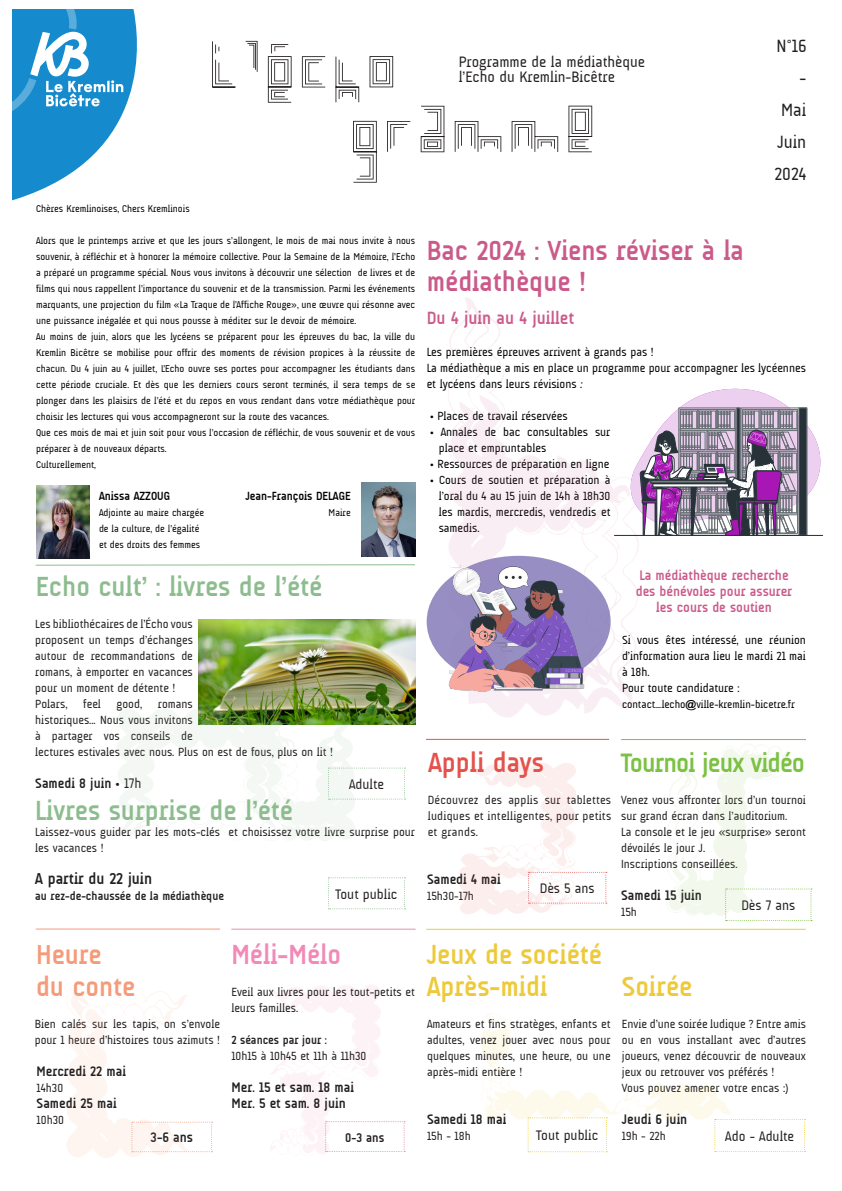
<style>
.page{position:relative;width:842px;height:1191px;background:#fff}
.page>*{position:absolute;margin:0;border:0;box-sizing:border-box;transform-origin:0 0}
.t1{font:85.9px "Kremlin batiment";color:#231f20}
.t2{font:700 28px "A Udimat";color:#8dbd8f}
.t3{font:700 28px/31px "A Udimat";color:#cb5a8a}
.t4{font:700 28px "A Udimat";color:#eeca39}
.t5{font:700 28px "A Udimat";color:#e4524c}
.t6{font:700 28px "A Udimat";color:#f289b7}
.t7{font:700 27.7px "A Udimat";color:#f69b79}
.t8{font:700 27px "A Udimat";letter-spacing:-.03em;color:#7bc142}
.t9{font:700 18px "A Udimat";color:#cb5a8a}
.t10{font:18px "A Udimat";color:#231f20}
.t11{font:700 16px "A Udimat";color:#231f20}
.t12{font:15.3px "A Udimat";color:#231f20}
.t13{font:700 14px "A Udimat";color:#231f20}
.t14{font:700 14px "A Udimat";color:#cb5a8a}
.t15{font:14px "A Udimat";color:#231f20}
.t16{font:700 12.8px "A Udimat";color:#231f20}
.t17{font:12px/16px "A Udimat";color:#231f20}
.t18{font:12px/16px "A Udimat";color:#000}
.t19{font:700 12px "A Udimat";color:#231f20}
.t20{font:700 12px "A Udimat";color:#000}
.t21{font:11px "A Udimat";color:#000}
.t22{font:10px/16px "A Udimat";color:#000}
.s1{font-weight:400}
.s2{font-style:italic}
.s3{font-family:"Arial Rounded MT Bold"}
</style>
<div class="page">
<hr style="left:426px;top:929px;width:380px;height:1px;background:#eeca39">
<hr style="left:231px;top:929px;width:185px;height:1px;background:#f289b7">
<hr style="left:426px;top:739px;width:183px;height:1px;background:#e4524c">
<hr style="left:621px;top:739px;width:185px;height:1px;background:#7bc142">
<hr style="left:36px;top:928px;width:184px;height:1px;background:#f69b79">
<img style="left:199px;top:619px;width:216px;height:105px">
<svg style="left:270px;top:985px;width:135px;height:169px"></svg>
<svg style="left:481px;top:1013px;width:324px;height:139px"></svg>
<img style="left:36px;top:485px;width:54px;height:73px">
<svg style="left:12px;top:10px;width:125px;height:191px"></svg>
<svg style="left:36px;top:564px;width:379px;height:1px"></svg>
<img style="left:362px;top:482px;width:53px;height:74px">
<svg style="left:328px;top:877px;width:77px;height:32px"></svg>
<svg style="left:117px;top:708px;width:288px;height:133px"></svg>
<svg style="left:448px;top:297px;width:191px;height:420px"></svg>
<div style="left:427px;top:556px;width:184px;height:131px;background:#978ec3;border-radius:50%"></div>
<img style="left:440px;top:565px;width:155px;height:139px">
<svg style="left:624px;top:388px;width:199px;height:147px"></svg>
<hr style="left:614px;top:535px;width:209px;height:1px;background:#263238">
<svg style="left:459px;top:763px;width:148px;height:151px"></svg>
<svg style="left:666px;top:744px;width:146px;height:177px"></svg>
<svg style="left:67px;top:991px;width:146px;height:167px"></svg>
<p class="t1" style="left:207px;top:-1px;width:193px">L'écho</p>
<p class="t1" style="left:348px;top:49px;width:251px">gramme</p>
<p class="t12" style="left:459px;top:53px;width:188px">Programme de la médiathèque</p>
<p class="t12" style="left:459px;top:68px;width:158px">l’Echo du Kremlin-Bicêtre</p>
<p class="t10" style="left:777px;top:35px;width:31px">N°16</p>
<p class="t10" style="left:799px;top:67px;width:8px">-</p>
<p class="t10" style="left:781px;top:99px;width:27px">Mai</p>
<p class="t10" style="left:777px;top:131px;width:31px">Juin</p>
<p class="t10" style="left:774px;top:163px;width:33px">2024</p>
<p class="t22" style="left:36px;top:201px;width:155px">Chères Kremlinoises, Chers Kremlinois</p>
<p class="t22" style="left:36px;top:233px;width:381px;text-align:justify">Alors que le printemps arrive et que les jours s’allongent, le mois de mai nous invite à nous souvenir, à réfléchir et à honorer la mémoire collective. Pour la Semaine de la Mémoire, l’Echo a préparé un programme spécial. Nous vous invitons à découvrir une sélection de livres et de films qui nous rappellent l’importance du souvenir et de la transmission. Parmi les événements marquants, une projection du film «La Traque de l’Affiche Rouge», une œuvre qui résonne avec une puissance inégalée et qui nous pousse à méditer sur le devoir de mémoire.</p>
<p class="t22" style="left:36px;top:329px;width:381px;text-align:justify">Au moins de juin, alors que les lycéens se préparent pour les épreuves du bac, la ville du Kremlin Bicêtre se mobilise pour offrir des moments de révision propices à la réussite de chacun. Du 4 juin au 4 juillet, L’Echo ouvre ses portes pour accompagner les étudiants dans cette période cruciale. Et dès que les derniers cours seront terminés, il sera temps de se plonger dans les plaisirs de l’été et du repos en vous rendant dans votre médiathèque pour choisir les lectures qui vous accompagneront sur la route des vacances.</p>
<p class="t22" style="left:36px;top:425px;width:381px">Que ces mois de mai et juin soit pour vous l’occasion de réfléchir, de vous souvenir et de vous préparer à de nouveaux départs.</p>
<p class="t22" style="left:36px;top:457px;width:61px">Culturellement,</p>
<p class="t20" style="left:99px;top:489px;width:73px">Anissa AZZOUG</p>
<p class="t22" style="left:99px;top:505px;width:107px">Adjointe au maire chargée de la culture, de l’égalité et des droits des femmes</p>
<p class="t20" style="left:245px;top:489px;width:107px">Jean-François DELAGE</p>
<p class="t22" style="left:329px;top:505px;width:24px">Maire</p>
<p class="t2" style="left:36px;top:571px;width:288px">Echo cult’ : livres de l’été</p>
<p class="t17" style="left:35px;top:616px;width:159px;text-align:justify">Les bibliothécaires de l’Écho vous proposent un temps d’échanges autour de recommandations de romans, à emporter en vacances pour un moment de détente !</p>
<p class="t17" style="left:35px;top:696px;width:34px">Polars,</p>
<p class="t17" style="left:83px;top:696px;width:19px">feel</p>
<p class="t17" style="left:117px;top:696px;width:27px">good,</p>
<p class="t17" style="left:35px;top:696px;width:299px;text-indent:123px">romans<br>historiques... Nous vous invitons<br>à partager vos conseils de<br>lectures estivales avec nous. Plus on est de fous, plus on lit !</p>
<p class="t13" style="left:35px;top:775px;width:108px">Samedi 8 juin <span class="s1">• 17h</span></p>
<p class="t2" style="left:35px;top:795px;width:259px">Livres surprise de l’été</p>
<p class="t17" style="left:35px;top:824px;width:381px">Laissez-vous guider par les mots-clés et choisissez votre livre surprise pour les vacances !</p>
<p class="t11" style="left:35px;top:870px;width:118px">A partir du 22 juin</p>
<p class="t19" style="left:35px;top:889px;width:190px">au rez-de-chaussée de la médiathèque</p>
<p class="t15" style="left:349px;top:776px;width:36px">Adulte</p>
<p class="t15" style="left:336px;top:886px;width:63px">Tout public</p>
<p class="t7" style="left:36px;top:939px;width:67px">Heure</p>
<p class="t7" style="left:36px;top:971px;width:101px">du conte</p>
<p class="t17" style="left:35px;top:1016px;width:187px">Bien calés sur les tapis, on s’envole pour 1 heure d’histoires tous azimuts !</p>
<p class="t13" style="left:37px;top:1063px;width:91px">Mercredi 22 mai</p>
<p class="t17" style="left:37px;top:1080px;width:28px">14h30</p>
<p class="t13" style="left:37px;top:1095px;width:82px">Samedi 25 mai</p>
<p class="t17" style="left:37px;top:1112px;width:29px">10h30</p>
<p class="t13" style="left:151px;top:1129px;width:44px">3-6 ans</p>
<p class="t6" style="left:231px;top:939px;width:111px">Méli-Mélo</p>
<p class="t17" style="left:231px;top:984px;width:185px">Eveil aux livres pour les tout-petits et leurs familles.</p>
<p class="t19" style="left:231px;top:1033px;width:97px">2 séances par jour :</p>
<p class="t17" style="left:231px;top:1048px;width:137px">10h15 à 10h45 et 11h à 11h30</p>
<p class="t13" style="left:232px;top:1079px;width:124px">Mer. 15 et sam. 18 mai</p>
<p class="t13" style="left:232px;top:1095px;width:116px">Mer. 5 et sam. 8 juin</p>
<p class="t16" style="left:345px;top:1130px;width:41px">0-3 ans</p>
<p class="t3" style="left:427px;top:235px;width:319px">Bac 2024 : Viens réviser à la médiathèque !</p>
<p class="t9" style="left:427px;top:308px;width:149px">Du 4 juin au 4 juillet</p>
<p class="t18" style="left:427px;top:344px;width:229px">Les premières épreuves arrivent à grands pas !</p>
<p class="t18" style="left:427px;top:360px;width:381px">La médiathèque a mis en place un programme pour accompagner les lycéennes et lycéens dans leurs révisions <span class="s2">:</span></p>
<p class="t18" style="left:430px;top:408px;width:139px">• Places de travail réservées</p>
<p class="t18" style="left:439px;top:424px;width:173px;text-indent:-9px">• Annales de bac consultables sur place et empruntables</p>
<p class="t18" style="left:430px;top:456px;width:181px">• Ressources de préparation en ligne</p>
<p class="t18" style="left:439px;top:472px;width:173px;text-align:justify;text-indent:-9px">• Cours de soutien et préparation à l’oral du 4 au 15 juin de 14h à 18h30 les mardis, mercredis, vendredis et samedis.</p>
<p class="t14" style="left:639px;top:567px;width:151px">La médiathèque recherche</p>
<p class="t14" style="left:636px;top:583px;width:158px">des bénévoles pour assurer</p>
<p class="t14" style="left:656px;top:599px;width:117px">les cours de soutien</p>
<p class="t18" style="left:622px;top:632px;width:185px;text-align:justify">Si vous êtes intéressé, une réunion d’information aura lieu le mardi 21 mai à 18h.</p>
<p class="t18" style="left:622px;top:680px;width:119px">Pour toute candidature :</p>
<p class="t21" style="left:622px;top:698px;width:174px">contact_lecho<span class="s3">@</span>ville-kremlin-bicetre.fr</p>
<p class="t5" style="left:428px;top:747px;width:117px">Appli days</p>
<p class="t17" style="left:428px;top:792px;width:185px;text-align:justify">Découvrez des applis sur tablettes ludiques et intelligentes, pour petits et grands.</p>
<p class="t13" style="left:427px;top:871px;width:75px">Samedi 4 mai</p>
<p class="t17" style="left:427px;top:888px;width:48px">15h30-17h</p>
<p class="t15" style="left:540px;top:880px;width:56px">Dès 5 ans</p>
<p class="t8" style="left:621px;top:748px;width:186px">Tournoi jeux vidéo</p>
<p class="t17" style="left:621px;top:792px;width:186px">Venez vous affronter lors d’un tournoi sur grand écran dans l’auditorium.</p>
<p class="t17" style="left:621px;top:824px;width:186px">La console et le jeu «surprise» seront dévoilés le jour J.</p>
<p class="t17" style="left:621px;top:856px;width:118px">Inscriptions conseillées.</p>
<p class="t15" style="left:741px;top:897px;width:55px">Dès 7 ans</p>
<p class="t13" style="left:621px;top:887px;width:82px">Samedi 15 juin</p>
<p class="t17" style="left:621px;top:904px;width:17px">15h</p>
<p class="t4" style="left:427px;top:939px;width:177px">Jeux de société</p>
<p class="t4" style="left:427px;top:971px;width:122px">Après-midi</p>
<p class="t17" style="left:427px;top:1016px;width:185px;text-align:justify">Amateurs et fins stratèges, enfants et adultes, venez jouer avec nous pour quelques minutes, une heure, ou une après-midi entière !</p>
<p class="t13" style="left:427px;top:1111px;width:81px">Samedi 18 mai</p>
<p class="t17" style="left:427px;top:1128px;width:45px">15h - 18h</p>
<p class="t15" style="left:536px;top:1127px;width:63px">Tout public</p>
<p class="t4" style="left:622px;top:971px;width:72px">Soirée</p>
<p class="t17" style="left:622px;top:1016px;width:186px;text-align:justify">Envie d’une soirée ludique ? Entre amis ou en vous installant avec d’autres joueurs, venez découvrir de nouveaux jeux ou retrouver vos préférés !</p>
<p class="t17" style="left:622px;top:1080px;width:168px">Vous pouvez amener votre encas :)</p>
<p class="t13" style="left:622px;top:1111px;width:67px">Jeudi 6 juin</p>
<p class="t17" style="left:622px;top:1128px;width:45px">19h - 22h</p>
<p class="t15" style="left:725px;top:1128px;width:70px">Ado - Adulte</p>
</div>
